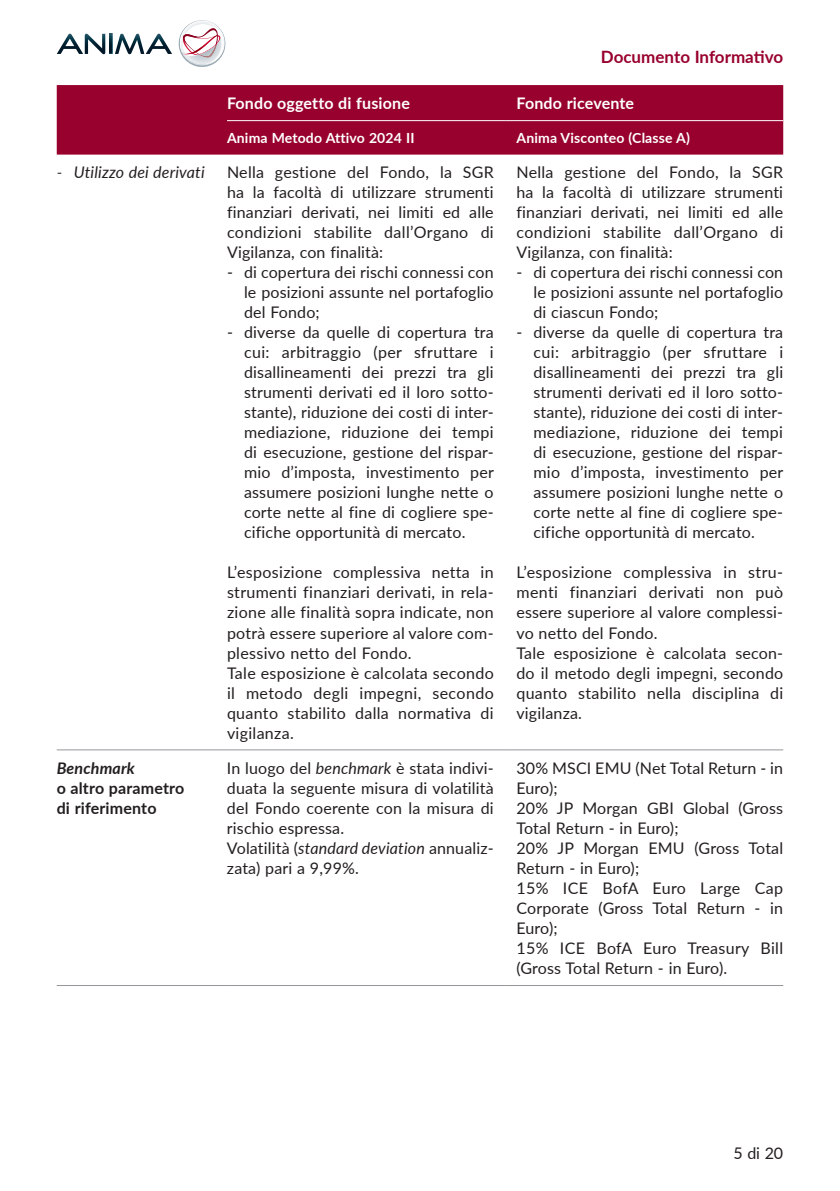
<style>
.page{position:relative;width:840px;height:1191px;background:#fff}
.page>*{position:absolute;margin:0;border:0;box-sizing:border-box;transform-origin:0 0}
.t1{font:700 17px "Lato";color:#98012d}
.t2{font:16px/20px "Lato";letter-spacing:.01em;color:#231f20;text-align:justify}
.t3{font:700 16px "Lato";letter-spacing:.01em;color:#fff}
.t4{font:700 16px/20px "Lato";letter-spacing:.01em;color:#231f20}
.t5{font:italic 16px "Lato";letter-spacing:.01em;color:#231f20}
.t6{font:italic 700 16px "Lato";letter-spacing:.01em;color:#231f20}
.t7{font:700 14px "Lato";letter-spacing:.01em;color:#fff}
.s1{font-style:italic}
</style>
<div class="page">
<img style="left:57px;top:34px;width:26px;height:20px">
<img style="left:85px;top:34px;width:20px;height:20px">
<img style="left:109px;top:34px;width:3px;height:20px">
<img style="left:115px;top:34px;width:29px;height:20px">
<img style="left:146px;top:34px;width:26px;height:20px">
<svg style="left:178px;top:20px;width:47px;height:47px"></svg>
<div style="left:57px;top:85px;width:725px;height:70px;background:#98012d"></div>
<hr style="left:227px;top:120px;width:278px;height:1px;background:#fff">
<hr style="left:505px;top:120px;width:277px;height:1px;background:#fff">
<hr style="left:57px;top:749px;width:170px;height:1px;background:#939598">
<hr style="left:227px;top:749px;width:278px;height:1px;background:#939598">
<hr style="left:505px;top:749px;width:277px;height:1px;background:#939598">
<hr style="left:57px;top:985px;width:170px;height:1px;background:#939598">
<hr style="left:227px;top:985px;width:278px;height:1px;background:#939598">
<hr style="left:505px;top:985px;width:277px;height:1px;background:#939598">
<p class="t1" style="left:600px;top:44px;width:184px">Documento Informativo</p>
<p class="t3" style="left:227px;top:92px;width:184px">Fondo oggetto di fusione</p>
<p class="t3" style="left:516px;top:92px;width:119px">Fondo ricevente</p>
<p class="t7" style="left:227px;top:128px;width:189px">Anima Metodo Attivo 2024 II</p>
<p class="t7" style="left:516px;top:128px;width:175px">Anima Visconteo (Classe A)</p>
<p class="t5" style="left:57px;top:161px;width:149px">- Utilizzo dei derivati</p>
<p class="t2" style="left:227px;top:162px;width:268px">Nella gestione del Fondo, la SGR ha la facoltà di utilizzare strumenti finanziari derivati, nei limiti ed alle condizioni stabilite dall’Organo di Vigilanza, con finalità:</p>
<p class="t2" style="left:244px;top:262px;width:251px;text-indent:-17px">- di copertura dei rischi connessi con le posizioni assunte nel portafoglio del Fondo;</p>
<p class="t2" style="left:244px;top:322px;width:251px;text-indent:-17px">- diverse da quelle di copertura tra cui: arbitraggio (per sfruttare i disallineamenti dei prezzi tra gli strumenti derivati ed il loro sotto&shy;stante), riduzione dei costi di inter&shy;mediazione, riduzione dei tempi di esecuzione, gestione del rispar&shy;mio d’imposta, investimento per assumere posizioni lunghe nette o corte nette al fine di cogliere spe&shy;cifiche opportunità di mercato.</p>
<p class="t2" style="left:227px;top:562px;width:268px;text-align:left">L’esposizione complessiva netta in strumenti finanziari derivati, in rela&shy;zione alle finalità sopra indicate, non potrà essere superiore al valore com&shy;plessivo netto del Fondo.<br>Tale esposizione è calcolata secondo il metodo degli impegni, secondo quanto stabilito dalla normativa di vigilanza.</p>
<p class="t2" style="left:516px;top:162px;width:268px">Nella gestione del Fondo, la SGR ha la facoltà di utilizzare strumenti finanziari derivati, nei limiti ed alle condizioni stabilite dall’Organo di Vigilanza, con finalità:</p>
<p class="t2" style="left:533px;top:262px;width:251px;text-indent:-17px">- di copertura dei rischi connessi con le posizioni assunte nel portafoglio di ciascun Fondo;</p>
<p class="t2" style="left:533px;top:322px;width:251px;text-indent:-17px">- diverse da quelle di copertura tra cui: arbitraggio (per sfruttare i disallineamenti dei prezzi tra gli strumenti derivati ed il loro sotto&shy;stante), riduzione dei costi di inter&shy;mediazione, riduzione dei tempi di esecuzione, gestione del rispar&shy;mio d’imposta, investimento per assumere posizioni lunghe nette o corte nette al fine di cogliere spe&shy;cifiche opportunità di mercato.</p>
<p class="t2" style="left:516px;top:562px;width:268px;text-align:left">L’esposizione complessiva in stru&shy;menti finanziari derivati non può essere superiore al valore complessi&shy;vo netto del Fondo.<br>Tale esposizione è calcolata secon&shy;do il metodo degli impegni, secondo quanto stabilito nella disciplina di vigilanza.</p>
<p class="t6" style="left:57px;top:756px;width:80px">Benchmark</p>
<p class="t4" style="left:57px;top:777px;width:129px">o altro parametro di riferimento</p>
<p class="t2" style="left:227px;top:757px;width:268px;text-align:left">In luogo del <span class="s1">benchmark</span> è stata indivi&shy;duata la seguente misura di volatilità del Fondo coerente con la misura di rischio espressa.<br>Volatilità (<span class="s1">standard deviation</span> annualiz&shy;zata) pari a 9,99%.</p>
<p class="t2" style="left:516px;top:757px;width:268px;text-align:left">30% MSCI EMU (Net Total Return - in<br>Euro);<br>20% JP Morgan GBI Global (Gross<br>Total Return - in Euro);<br>20% JP Morgan EMU (Gross Total<br>Return - in Euro);<br>15% ICE BofA Euro Large Cap<br>Corporate (Gross Total Return - in<br>Euro);<br>15% ICE BofA Euro Treasury Bill (Gross Total Return - in Euro).</p>
<p class="t2" style="left:733px;top:1142px;width:51px">5 di 20</p>
</div>
